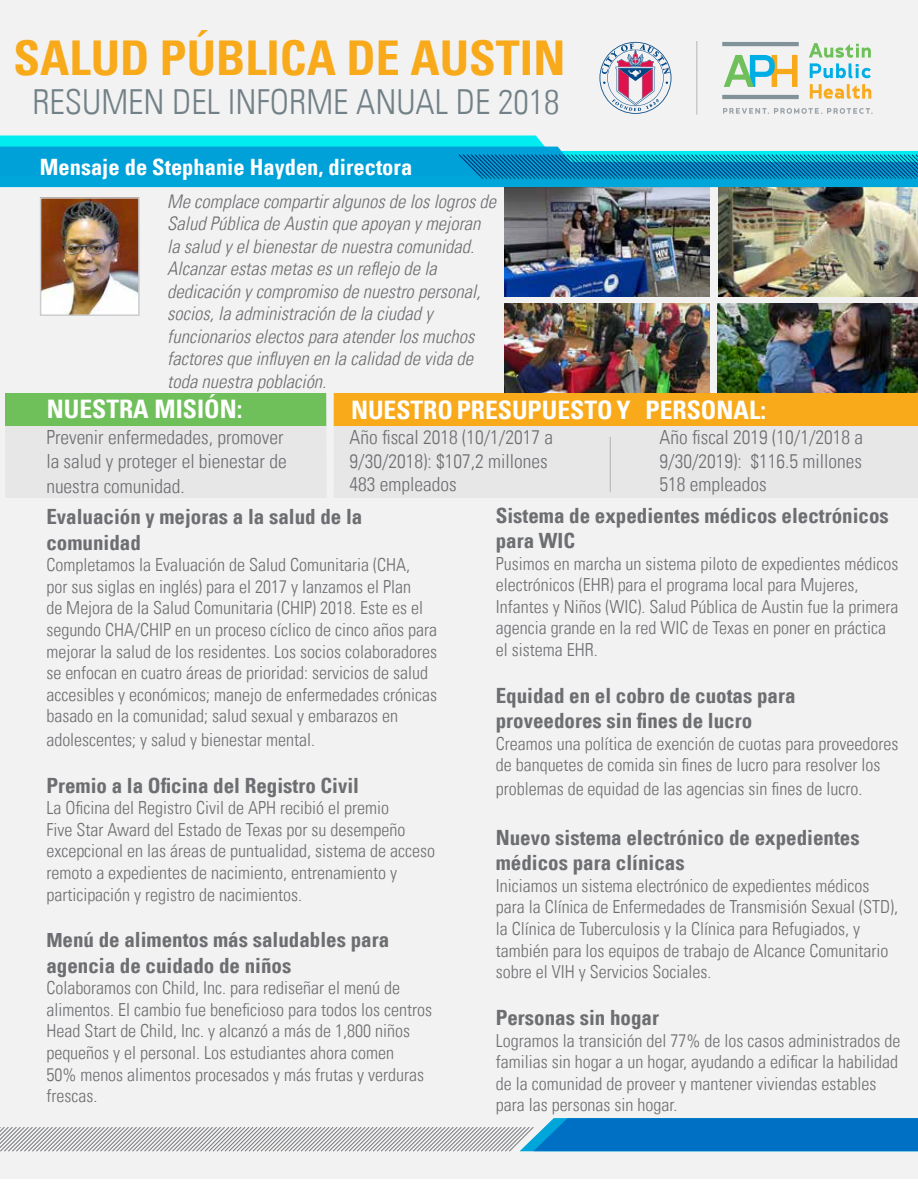
<style>
.page{position:relative;width:918px;height:1188px;background:#fff}
.page>*{position:absolute;margin:0;border:0;box-sizing:border-box;transform-origin:0 0}
.t1{font:700 condensed 48px "Univers LT";color:#f8aa1b}
.t2{font:300 condensed 34.5px "Univers LT";color:#728187}
.t3{font:700 condensed 25.5px "Univers LT";color:#fff}
.t4{font:700 condensed 22.5px "Univers LT";color:#fff}
.t5{font:700 condensed 21px/25.2px "Univers LT";color:#6d6e71}
.t6{font:300 condensed 19.5px/23.4px "Univers LT";color:#6d6e71}
.t7{font:italic 300 condensed 18.75px/22.5px "Univers LT";color:#6d6e71}
.t8{font:300 condensed 18px/21.6px "Univers LT";color:#6d6e71}
.s1{font-size:19.5px}
</style>
<div class="page">
<div style="left:0;top:0;width:918px;height:1178px;background:#f2f2f2"></div>
<div style="left:5px;top:425px;width:913px;height:73px;background:#e7e7e8"></div>
<img style="left:717px;top:303px;width:201px;height:90px">
<svg style="left:0;top:1118px;width:918px;height:33px"></svg>
<svg style="left:723px;top:108px;width:150px;height:6px"></svg>
<svg style="left:810px;top:84px;width:61px;height:15px"></svg>
<svg style="left:809px;top:43px;width:62px;height:35px"></svg>
<hr style="left:722px;top:95px;width:77px;height:4px;background:#829299">
<hr style="left:722px;top:42px;width:77px;height:4px;background:#829299">
<svg style="left:724px;top:55px;width:74px;height:32px"></svg>
<svg style="left:600px;top:42px;width:71px;height:72px"></svg>
<hr style="left:697px;top:41px;width:1px;height:74px;background:#77787b">
<img style="left:505px;top:303px;width:205px;height:90px">
<div style="left:5px;top:393px;width:336px;height:32px;background:#6fc05a"></div>
<div style="left:334px;top:393px;width:584px;height:32px;background:#f8aa1b"></div>
<div style="left:326px;top:389px;width:8px;height:109px;background:#f2f2f2"></div>
<img style="left:718px;top:187px;width:200px;height:110px">
<img style="left:505px;top:187px;width:205px;height:110px">
<svg style="left:0;top:136px;width:918px;height:51px;background:#1cb0d7"></svg>
<hr style="left:610px;top:437px;width:1px;height:55px;background:#77787b">
<img style="left:43px;top:200px;width:94px;height:113px">
<div style="left:40px;top:197px;width:100px;height:119px;border:2px solid #cacdd0"></div>
<h1 class="t1" style="left:13px;top:28px;width:554px">SALUD PÚBLICA DE AUSTIN</h1>
<h2 class="t2" style="left:32px;top:81px;width:529px">RESUMEN DEL INFORME ANUAL DE 2018</h2>
<p class="t4" style="left:40px;top:153px;width:374px">Mensaje de Stephanie Hayden, directora</p>
<p class="t7" style="left:167px;top:190px;width:330px">Me complace compartir algunos de los logros de Salud Pública de Austin que apoyan y mejoran la salud y el bienestar de nuestra comunidad.<br>Alcanzar estas metas es un reflejo de la dedicación y compromiso de nuestro personal, socios, la administración de la ciudad y funcionarios electos para atender los muchos factores que influyen en la calidad de vida de toda nuestra población.</p>
<h3 class="t3" style="left:47px;top:394px;width:197px">NUESTRA MISIÓN:</h3>
<h3 class="t3" style="left:351px;top:394px;width:417px">NUESTRO PRESUPUESTO Y PERSONAL:</h3>
<p class="t6" style="left:46px;top:426px;width:242px">Prevenir enfermedades, promover la salud y proteger el bienestar de</p>
<p class="t6" style="left:46px;top:474px;width:140px">nuestra comunidad.</p>
<p class="t6" style="left:350px;top:426px;width:205px">Año fiscal 2018 (10/1/2017 a<br>9/30/2018): $107,2 millones<br>483 empleados</p>
<p class="t6" style="left:660px;top:426px;width:205px;text-align:justify">Año fiscal 2019 (10/1/2018 a 9/30/2019): $116.5 millones 518 empleados</p>
<p class="t5" style="left:46px;top:504px;width:318px">Evaluación y mejoras a la salud de la comunidad</p>
<p class="t8" style="left:46px;top:554px;width:392px">Completamos la Evaluación de Salud Comunitaria (CHA,<br>por sus siglas en inglés) para el 2017 y lanzamos el Plan<br>de Mejora de la Salud Comunitaria (CHIP) 2018. Este es el segundo CHA/CHIP en un proceso cíclico de cinco años para mejorar la salud de los residentes. Los socios colaboradores se enfocan en cuatro áreas de prioridad: servicios de salud accesibles y económicos; manejo de enfermedades crónicas basado en la comunidad; salud sexual y embarazos en</p>
<p class="t8" style="left:46px;top:729px;width:270px">adolescentes; y salud y bienestar mental.</p>
<p class="t5" style="left:46px;top:772px;width:314px">Premio a la Oficina del Registro Civil</p>
<p class="t8" style="left:46px;top:797px;width:390px">La Oficina del Registro Civil de APH recibió el premio<br>Five Star Award del Estado de Texas por su desempeño excepcional en las áreas de puntualidad, sistema de acceso remoto a expedientes de nacimiento, entrenamiento y participación y registro de nacimientos.</p>
<p class="t5" style="left:46px;top:927px;width:344px"><span class="s1">M</span>enú de alimentos más saludables para agencia de cuidado de niños</p>
<p class="t8" style="left:46px;top:977px;width:387px">Colaboramos con Child, Inc. para rediseñar el menú de alimentos. El cambio fue beneficioso para todos los centros Head Start de Child, Inc. y alcanzó a más de 1,800 niños pequeños y el personal. Los estudiantes ahora comen<br>50% menos alimentos procesados y más frutas y verduras frescas.</p>
<p class="t5" style="left:496px;top:503px;width:395px">Sistema de expedientes médicos electrónicos para WIC</p>
<p class="t8" style="left:496px;top:552px;width:404px">Pusimos en marcha un sistema piloto de expedientes médicos electrónicos (EHR) para el programa local para Mujeres, Infantes y Niños (WIC). Salud Pública de Austin fue la primera agencia grande en la red WIC de Texas en poner en práctica el sistema EHR.</p>
<p class="t5" style="left:496px;top:683px;width:301px">Equidad en el cobro de cuotas para proveedores sin fines de lucro</p>
<p class="t8" style="left:496px;top:732px;width:404px">Creamos una política de exención de cuotas para proveedores de banquetes de comida sin fines de lucro para resolver los</p>
<p class="t8" style="left:496px;top:777px;width:368px">problemas de equidad de las agencias sin fines de lucro.</p>
<p class="t5" style="left:496px;top:825px;width:365px">Nuevo sistema electrónico de expedientes médicos para clínicas</p>
<p class="t8" style="left:496px;top:875px;width:404px">Iniciamos un sistema electrónico de expedientes médicos para la Clínica de Enfermedades de Transmisión Sexual (STD), la Clínica de Tuberculosis y la Clínica para Refugiados, y también para los equipos de trabajo de Alcance Comunitario sobre el VIH y Servicios Sociales.</p>
<p class="t5" style="left:496px;top:1005px;width:165px">Personas sin hogar</p>
<p class="t8" style="left:496px;top:1029px;width:406px">Logramos la transición del 77% de los casos administrados de familias sin hogar a un hogar, ayudando a edificar la habilidad de la comunidad de proveer y mantener viviendas estables para las personas sin hogar.</p>
</div>
